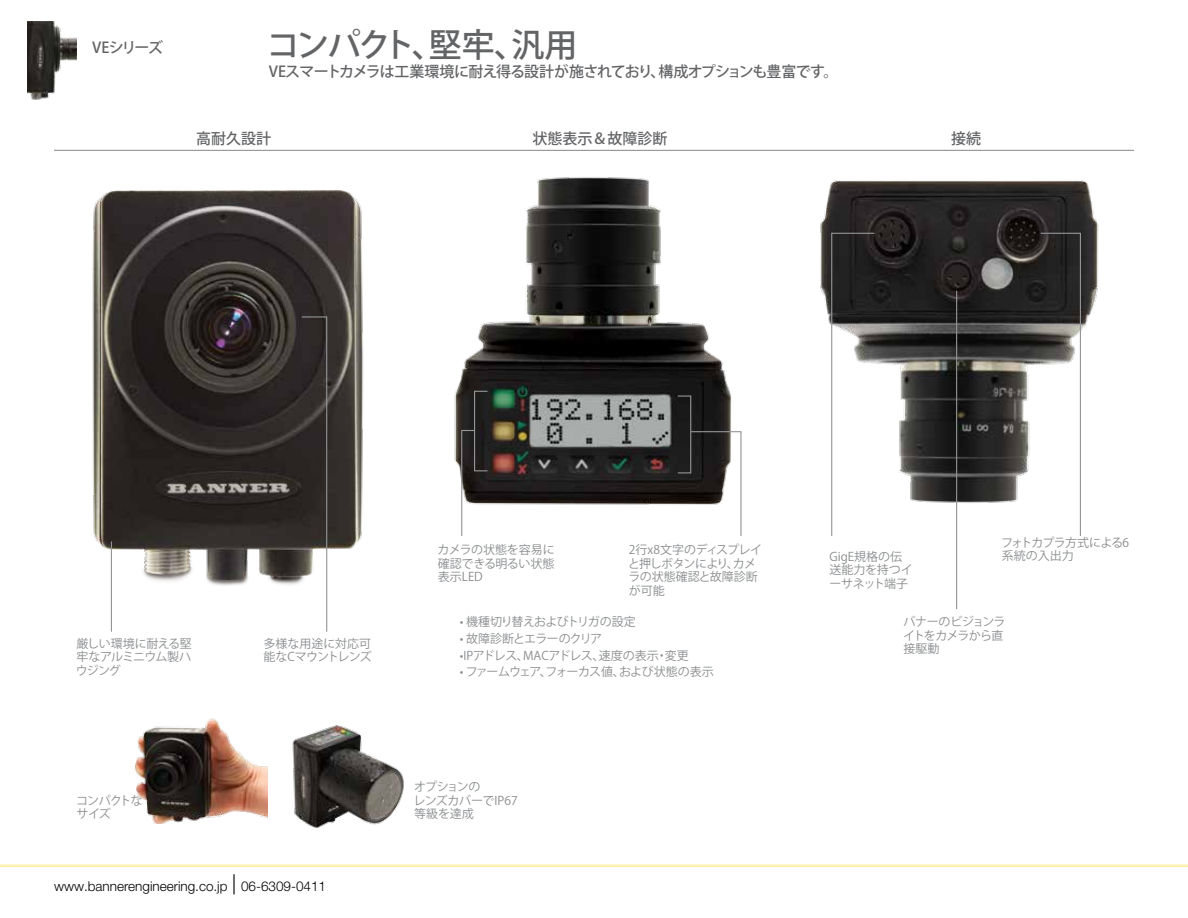
<style>
.page{position:relative;width:1188px;height:918px;background:#fff}
.page>*{position:absolute;margin:0;border:0;box-sizing:border-box;transform-origin:0 0}
.t1{font:500 33px "Koz Go Pro";letter-spacing:-.065em;color:#636466}
.t2{font:500 15px "Koz Go Pro";letter-spacing:-.045em;color:#636466}
.t3{font:500 15px "Koz Go Pro";color:#636466}
.t4{font:300 13.5px "Helvetica Neue LT Pro";color:#000}
.t5{font:12px/13.5px "Koz Go Pro";letter-spacing:-.03em;color:#8a8c8e}
.t6{font:12px/13.5px "Koz Go Pro";letter-spacing:-.055em;color:#8a8c8e}
.t7{font:12px/13.5px "Koz Go Pro";color:#8a8c8e}
.t8{font:12px "Koz Go Pro";letter-spacing:-.06em;color:#8a8c8e}
.t9{font:12px/13.5px "Koz Go Pro";letter-spacing:-.07em;color:#8a8c8e}
.s1{font-weight:100;font-stretch:expanded;font-size:27px}
</style>
<div class="page">
<hr style="left:0;top:864px;width:1188px;height:3px;background:#ffd600">
<img style="left:27px;top:22px;width:50px;height:78px">
<img style="left:92px;top:190px;width:272px;height:399px">
<img style="left:454px;top:177px;width:278px;height:328px">
<img style="left:820px;top:180px;width:279px;height:329px">
<svg style="left:461px;top:429px;width:14px;height:107px"></svg>
<svg style="left:301px;top:316px;width:27px;height:316px"></svg>
<svg style="left:831px;top:232px;width:45px;height:304px"></svg>
<hr style="left:111px;top:541px;width:1px;height:91px;background:#939598">
<svg style="left:690px;top:431px;width:52px;height:105px"></svg>
<svg style="left:1040px;top:232px;width:42px;height:304px"></svg>
<hr style="left:956px;top:291px;width:1px;height:318px;background:#939598">
<img style="left:135px;top:718px;width:133px;height:106px">
<img style="left:292px;top:725px;width:112px;height:103px">
<hr style="left:54px;top:150px;width:1080px;height:1px;background:#939598">
<div style="left:677px;top:395px;width:14px;height:78px;border:1px solid #939598"></div>
<div style="left:474px;top:391px;width:14px;height:80px;border:1px solid #939598"></div>
<p class="t2" style="left:92px;top:38px;width:73px">VEシリーズ</p>
<h1 class="t1" style="left:267px;top:24px;width:312px">コンパクト、堅牢、汎用</h1>
<p class="t2" style="left:269px;top:62px;width:571px">VEスマートカメラは工業環境に耐え得る設計が施されており、構成オプションも豊富です。</p>
<p class="t2" style="left:196px;top:129px;width:76px">高耐久設計</p>
<p class="t3" style="left:533px;top:129px;width:136px">状態表示＆故障診断</p>
<p class="t2" style="left:951px;top:129px;width:31px">接続</p>
<p class="t5" style="left:76px;top:637px;width:117px;text-align:justify">厳しい環境に耐える堅牢なアルミニウム製ハウジング</p>
<p class="t7" style="left:263px;top:637px;width:110px">多様な用途に対応可能なCマウントレンズ</p>
<p class="t9" style="left:76px;top:794px;width:68px">コンパクトなサイズ</p>
<p class="t4" style="left:54px;top:878px;width:274px">www.bannerengineering.co.jp <span class="s1">|</span> 06-6309-0411</p>
<p class="t5" style="left:628px;top:543px;width:136px">2行x8文字のディスプレイと押しボタンにより、カメラの状態確認と故障診断が可能</p>
<p class="t6" style="left:460px;top:615px;width:178px">• 機種切り替えおよびトリガの設定</p>
<p class="t8" style="left:460px;top:631px;width:144px">• 故障診断とエラーのクリア</p>
<p class="t5" style="left:460px;top:649px;width:230px">•IPアドレス、MACアドレス、速度の表示・変更</p>
<p class="t6" style="left:460px;top:666px;width:255px">• ファームウェア、フォーカス値、および状態の表示</p>
<p class="t5" style="left:438px;top:543px;width:119px;text-align:justify">カメラの状態を容易に確認できる明るい状態表示LED</p>
<p class="t5" style="left:413px;top:780px;width:106px">オプションの<br>レンズカバーでIP67等級を達成</p>
<p class="t7" style="left:829px;top:550px;width:85px">GigE規格の伝送能力を持つイーサネット端子</p>
<p class="t5" style="left:1001px;top:536px;width:130px">フォトカプラ方式による6系統の入出力</p>
<p class="t6" style="left:903px;top:615px;width:104px">バナーのビジョンライトをカメラから直接駆動</p>
</div>
